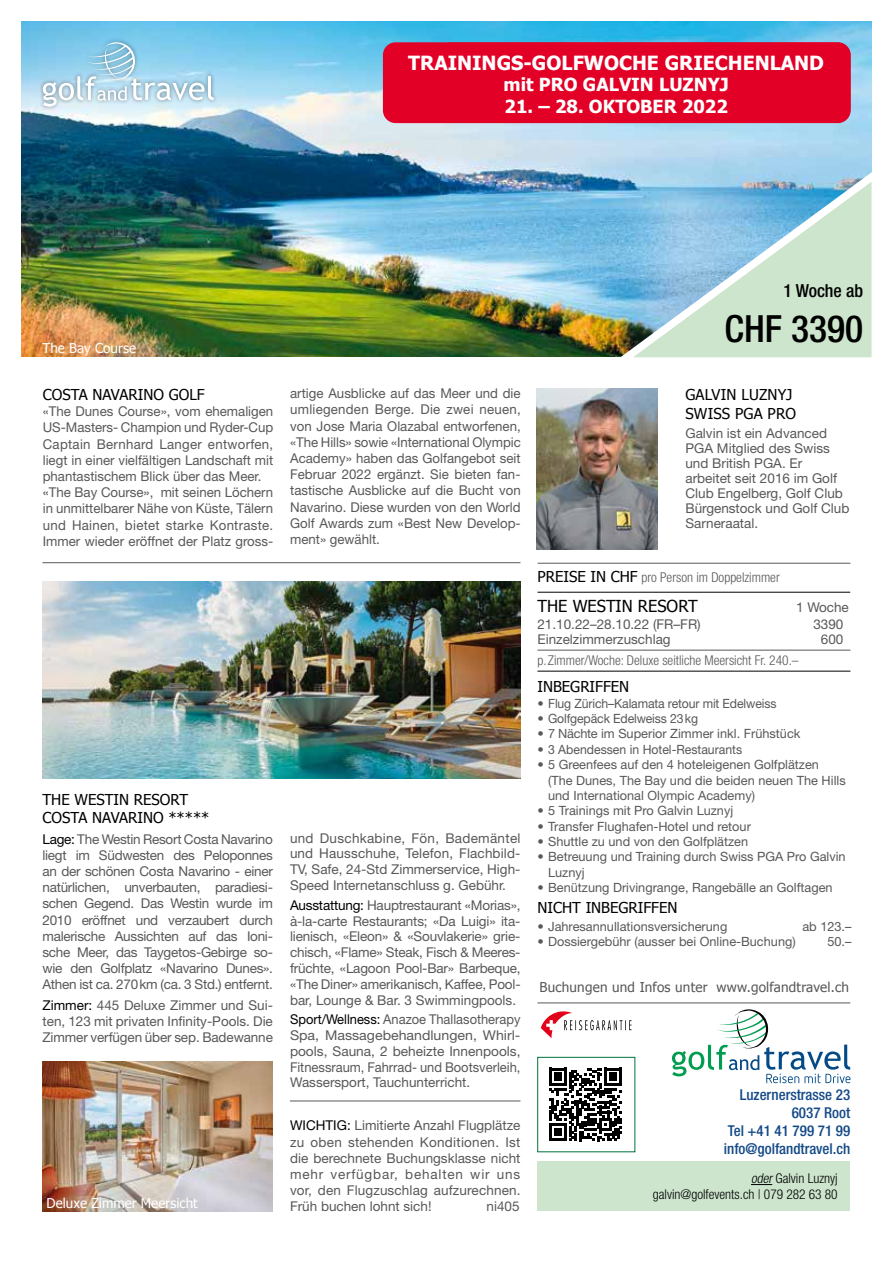
<style>
.page{position:relative;width:893px;height:1263px;background:#fff}
.page>*{position:absolute;margin:0;border:0;box-sizing:border-box;transform-origin:0 0}
.t1{font:500 condensed 37.5px "Helvetica Neue LT Pro";color:#000}
.t2{font:700 19.5px "Tahoma";color:#fff}
.t3{font:700 18px/21.6px "Tahoma";color:#fff}
.t4{font:500 condensed 18px "Helvetica Neue LT Pro";color:#000}
.t5{font:16.5px "Tahoma";color:#000}
.t6{font:15px/18px "Tahoma";color:#000}
.t7{font:500 condensed 15px/18px "Helvetica Neue LT Pro";color:#134987;text-align:right}
.t8{font:13.5px/16.2px "Helvetica Neue LT Pro";color:#58585a;text-align:justify}
.t9{font:13.5px/15.8px "Helvetica Neue LT Pro";color:#58585a;text-align:justify;scale:.95 1}
.t10{font:300 condensed 13.5px "Helvetica Neue LT Pro";color:#58585a}
.t11{font:300 condensed 13.5px/16.2px "Helvetica Neue LT Pro";color:#000;text-align:right}
.t12{font:13.5px "Tahoma";letter-spacing:.015em;color:#58585a}
.t13{font:13.5px "Tahoma";color:#fff}
.t14{font:12.75px/15.5px "Helvetica Neue LT Pro";color:#58585a}
.s1{color:#000}
.s2{font-family:"Tahoma";font-weight:400;font-stretch:normal;font-size:15px;color:#000}
.s3{font-style:italic}
</style>
<div class="page">
<img style="left:21px;top:21px;width:851px;height:336px">
<hr style="left:538px;top:563px;width:312px;height:1px;background:#58585a">
<hr style="left:537px;top:592px;width:313px;height:1px;background:#000">
<hr style="left:537px;top:650px;width:313px;height:1px;background:#58585a">
<hr style="left:537px;top:671px;width:313px;height:1px;background:#000">
<hr style="left:537px;top:1002px;width:313px;height:1px;background:#58585a">
<svg style="left:541px;top:1011px;width:90px;height:27px"></svg>
<hr style="left:290px;top:1100px;width:230px;height:1px;background:#58585a">
<div style="left:537px;top:1161px;width:313px;height:50px;background:#cde4cd"></div>
<svg style="left:751px;top:1184px;width:21px;height:1px"></svg>
<svg style="left:611px;top:159px;width:261px;height:199px;background:#a7cfd7"></svg>
<hr style="left:42px;top:562px;width:478px;height:1px;background:#58585a">
<img style="left:43px;top:581px;width:477px;height:197px">
<img style="left:42px;top:1061px;width:230px;height:150px">
<div style="left:383px;top:42px;width:468px;height:81px;background:#e20026;border-radius:13px"></div>
<div style="left:39px;top:38px;width:179px;height:73px;background:#000;opacity:.45"></div>
<svg style="left:43px;top:42px;width:171px;height:64px;background:#a9d5ea"></svg>
<img style="left:536px;top:388px;width:121px;height:161px">
<svg style="left:672px;top:1009px;width:178px;height:74px"></svg>
<svg style="left:549px;top:1068px;width:73px;height:73px"></svg>
<div style="left:537px;top:1057px;width:98px;height:95px;border:1px solid #00733b"></div>
<h2 class="t2" style="left:518px;top:48px;width:252px">TRAININGS-GOLFWOCHE</h2>
<h3 class="t3" style="left:568px;top:72px;width:200px;text-indent:-49px">mit PRO PATRICK KRESSIG<br>3 – 30. OKT</h3>
<h2 class="t2" style="left:408px;top:49px;width:417px">TRAININGS-GOLFWOCHE GRIECHENLAND</h2>
<h3 class="t3" style="left:504px;top:73px;width:227px">mit PRO GALVIN LUZNYJ</h3>
<h3 class="t3" style="left:505px;top:94px;width:225px">21. – 28. OKTOBER 2022</h3>
<h3 class="t3" style="left:719px;top:94px;width:13px">0</h3>
<p class="t13" style="left:42px;top:339px;width:95px">The Bay Course</p>
<p class="t6" style="left:43px;top:385px;width:163px">COSTA NAVARINO GOLF</p>
<p class="t8" style="left:43px;top:403px;width:232px;text-align:left">«The Dunes Course», vom ehemaligen US-Masters- Champion und Ryder-Cup Captain Bernhard Langer entworfen, liegt in einer vielfältigen Landschaft mit phantastischem Blick über das Meer. «The Bay Course», mit seinen Löchern in unmittelbarer Nähe von Küste, Tälern und Hainen, bietet starke Kontraste.<br>Immer wieder eröffnet der Platz gross-</p>
<p class="t8" style="left:290px;top:385px;width:232px">artige Ausblicke auf das Meer und die umliegenden Berge. Die zwei neuen, von Jose Maria Olazabal entworfenen, «The Hills» sowie «International Olympic Academy» haben das Golfangebot seit Februar 2022 ergänzt. Sie bieten fan&shy;tastische Ausblicke auf die Bucht von Navarino. Diese wurden von den World Golf Awards zum «Best New Develop&shy;ment» gewählt.</p>
<p class="t6" style="left:42px;top:790px;width:168px">THE WESTIN RESORT<br>COSTA NAVARINO *****</p>
<p class="t8" style="left:42px;top:830px;width:232px"><span class="s1">Lage:</span> The Westin Resort Costa Navarino liegt im Südwesten des Peloponnes an der schönen Costa Navarino - einer natürlichen, unverbauten, paradiesi&shy;schen Gegend. Das Westin wurde im 2010 eröffnet und verzaubert durch malerische Aussichten auf das Ioni&shy;sche Meer, das Taygetos-Gebirge so&shy;wie den Golfplatz «Navarino Dunes».<br>Athen ist ca. 270km (ca. 3 Std.) entfernt.</p>
<p class="t8" style="left:42px;top:996px;width:232px"><span class="s1">Zimmer:</span> 445 Deluxe Zimmer und Sui&shy;ten, 123 mit privaten Infinity-Pools. Die Zimmer verfügen über sep. Badewanne</p>
<p class="t13" style="left:47px;top:1194px;width:153px">Deluxe Zimmer Meersicht</p>
<p class="t8" style="left:290px;top:830px;width:232px;line-height:15.8px">und Duschkabine, Fön, Bademäntel und Hausschuhe, Telefon, Flachbild-TV, Safe, 24-Std Zimmerservice, High-Speed Internetanschluss g. Gebühr.</p>
<p class="t8" style="left:290px;top:897px;width:232px;line-height:15.8px"><span class="s1">Ausstattung:</span> Hauptrestaurant «Morias», à-la-carte Restaurants; «Da Luigi» ita&shy;lienisch, «Eleon» &amp; «Souvlakerie» grie&shy;chisch, «Flame» Steak, Fisch &amp; Meeres&shy;früchte, «Lagoon Pool-Bar» Barbeque, «The Diner» amerikanisch, Kaffee, Pool&shy;bar, Lounge &amp; Bar. 3 Swimmingpools.</p>
<p class="t9" style="left:290px;top:1011px;width:244px"><span class="s1">Sport/Wellness:</span> Anazoe Thallasotherapy Spa, Massagebehandlungen, Whirl&shy;pools, Sauna, 2 beheizte Innenpools, Fitnessraum, Fahrrad- und Bootsverleih, Wassersport, Tauchunterricht.</p>
<p class="t8" style="left:290px;top:1117px;width:232px"><span class="s1">WICHTIG:</span> Limitierte Anzahl Flugplätze zu oben stehenden Konditionen. Ist die berechnete Buchungsklasse nicht mehr verfügbar, behalten wir uns vor, den Flugzuschlag aufzurechnen.<br>Früh buchen lohnt sich!</p>
<p class="t8" style="left:486px;top:1198px;width:35px">ni405</p>
<h3 class="t4" style="left:783px;top:280px;width:81px">1 Woche ab</h3>
<h1 class="t1" style="left:724px;top:307px;width:140px">CHF 3390</h1>
<p class="t6" style="left:685px;top:384px;width:112px;line-height:18.9px">GALVIN LUZNYJ<br>SWISS PGA PRO</p>
<p class="t8" style="left:685px;top:425px;width:165px;line-height:15px;text-align:left">Galvin ist ein Advanced<br>PGA Mitglied des Swiss und British PGA. Er arbeitet seit 2016 im Golf<br>Club Engelberg, Golf Club<br>Bürgenstock und Golf Club<br>Sarneraatal.</p>
<p class="t10" style="left:537px;top:569px;width:244px"><span class="s2">PREISE IN CHF</span> pro Person im Doppelzimmer</p>
<p class="t5" style="left:537px;top:595px;width:162px">THE WESTIN RESORT</p>
<p class="t8" style="left:796px;top:599px;width:54px">1 Woche</p>
<p class="t8" style="left:537px;top:616px;width:165px">21.10.22–28.10.22 (FR–FR)</p>
<p class="t8" style="left:813px;top:616px;width:32px">3390</p>
<p class="t8" style="left:537px;top:631px;width:135px">Einzelzimmerzuschlag</p>
<p class="t8" style="left:821px;top:631px;width:24px">600</p>
<p class="t10" style="left:537px;top:653px;width:263px">p.Zimmer/Woche: Deluxe seitliche Meersicht Fr. 240.–</p>
<p class="t6" style="left:537px;top:677px;width:93px">INBEGRIFFEN</p>
<p class="t14" style="left:537px;top:695px;width:241px">• Flug Zürich–Kalamata retour mit Edelweiss</p>
<p class="t14" style="left:537px;top:710px;width:162px">• Golfgepäck Edelweiss 23kg</p>
<p class="t14" style="left:537px;top:726px;width:264px">• 7 Nächte im Superior Zimmer inkl. Frühstück</p>
<p class="t14" style="left:537px;top:741px;width:206px">• 3 Abendessen in Hotel-Restaurants</p>
<p class="t14" style="left:548px;top:757px;width:299px;text-indent:-11px">• 5 Greenfees auf den 4 hoteleigenen Golfplätzen (The Dunes, The Bay und die beiden neuen The Hills und International Olympic Academy)</p>
<p class="t14" style="left:537px;top:803px;width:197px">• 5 Trainings mit Pro Galvin Luznyj</p>
<p class="t14" style="left:537px;top:818px;width:215px">• Transfer Flughafen-Hotel und retour</p>
<p class="t14" style="left:537px;top:833px;width:212px">• Shuttle zu und von den Golfplätzen</p>
<p class="t14" style="left:548px;top:849px;width:299px;text-indent:-11px">• Betreuung und Training durch Swiss PGA Pro Galvin<br>Luznyj</p>
<p class="t14" style="left:537px;top:880px;width:297px">• Benützung Drivingrange, Rangebälle an Golftagen</p>
<p class="t6" style="left:537px;top:898px;width:142px">NICHT INBEGRIFFEN</p>
<p class="t14" style="left:537px;top:918px;width:191px">• Jahresannullationsversicherung</p>
<p class="t14" style="left:802px;top:918px;width:51px">ab 123.–</p>
<p class="t14" style="left:537px;top:933px;width:260px">• Dossiergebühr (ausser bei Online-Buchung)</p>
<p class="t14" style="left:827px;top:933px;width:26px">50.–</p>
<p class="t12" style="left:539px;top:978px;width:311px">Buchungen und Infos unter www.golfandtravel.ch</p>
<p class="t7" style="left:724px;top:1086px;width:128px">Luzernerstrasse 23<br>6037 Root<br>Tel +41 41 799 71 99 info@golfandtravel.ch</p>
<p class="t11" style="left:653px;top:1170px;width:186px"><span class="s3">oder</span>Galvin Luznyj galvin@golfevents.ch | 079 282 63 80</p>
</div>
